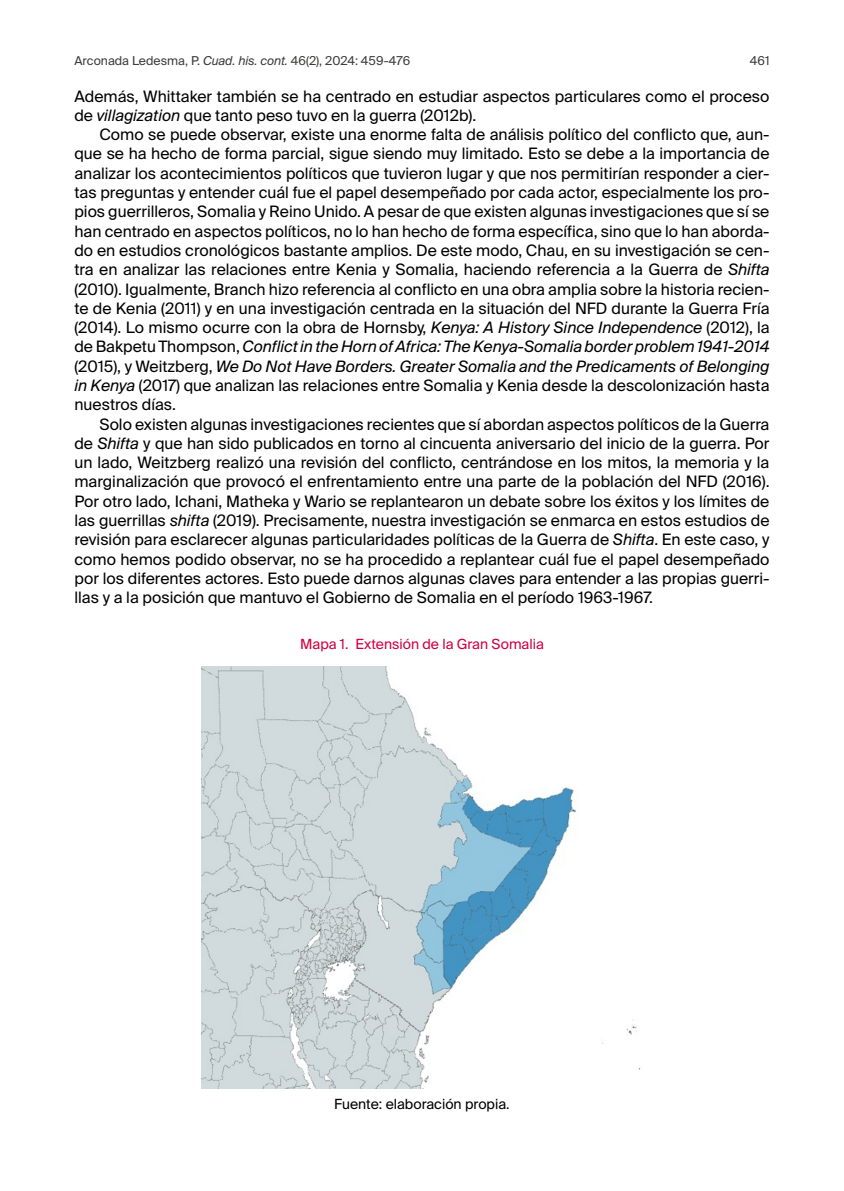
<style>
.page{position:relative;width:844px;height:1191px;background:#fff}
.page>*{position:absolute;margin:0;border:0;box-sizing:border-box;transform-origin:0 0}
.Texto_General{font:15.75px/19.2px "Suisse Intl";color:#000;text-align:justify}
.Tablas_Titulo{font:14px "Suisse Intl";color:#cf003d}
.Pie_figuras_y_tablas{font:14px "Suisse Intl";color:#000}
.t1{font:12.25px "Suisse Intl";color:#3c3c3b}
.s1{font-style:italic}
</style>
<div class="page">
<img style="left:202px;top:667px;width:439px;height:421px">
<p class="t1" style="left:74px;top:54px;width:337px">Arconada Ledesma, P. <span class="s1">Cuad. his. cont.</span> 46(2), 2024: 459-476</p>
<p class="t1" style="left:749px;top:54px;width:21px">461</p>
<p class="Texto_General" style="left:74px;top:86px;width:696px">Además, Whittaker también se ha centrado en estudiar aspectos particulares como el proceso de <span class="s1">villagization</span> que tanto peso tuvo en la guerra (2012b).</p>
<p class="Texto_General" style="left:74px;top:125px;width:696px;text-indent:25px">Como se puede observar, existe una enorme falta de análisis político del conflicto que, aun&shy;que se ha hecho de forma parcial, sigue siendo muy limitado. Esto se debe a la importancia de analizar los acontecimientos políticos que tuvieron lugar y que nos permitirían responder a cier&shy;tas preguntas y entender cuál fue el papel desempeñado por cada actor, especialmente los pro&shy;pios guerrilleros, Somalia y Reino Unido. A pesar de que existen algunas investigaciones que sí se han centrado en aspectos políticos, no lo han hecho de forma específica, sino que lo han aborda&shy;do en estudios cronológicos bastante amplios. De este modo, Chau, en su investigación se cen&shy;tra en analizar las relaciones entre Kenia y Somalia, haciendo referencia a la Guerra de <span class="s1">Shifta </span>(2010). Igualmente, Branch hizo referencia al conflicto en una obra amplia sobre la historia recien&shy;te de Kenia (2011) y en una investigación centrada en la situación del NFD durante la Guerra Fría (2014). Lo mismo ocurre con la obra de Hornsby, <span class="s1">Kenya: A History Since Independence</span> (2012), la de Bakpetu Thompson, <span class="s1">Conflict in the Horn of Africa: The Kenya-Somalia border problem 1941-2014 </span>(2015), y Weitzberg, <span class="s1">We Do Not Have Borders. Greater Somalia and the Predicaments of Belonging in Kenya</span> (2017) que analizan las relaciones entre Somalia y Kenia desde la descolonización hasta nuestros días.</p>
<p class="Texto_General" style="left:74px;top:414px;width:696px;text-indent:25px">Solo existen algunas investigaciones recientes que sí abordan aspectos políticos de la Guerra de <span class="s1">Shifta</span> y que han sido publicados en torno al cincuenta aniversario del inicio de la guerra. Por un lado, Weitzberg realizó una revisión del conflicto, centrándose en los mitos, la memoria y la marginalización que provocó el enfrentamiento entre una parte de la población del NFD (2016).<br>Por otro lado, Ichani, Matheka y Wario se replantearon un debate sobre los éxitos y los límites de las guerrillas <span class="s1">shifta</span> (2019). Precisamente, nuestra investigación se enmarca en estos estudios de revisión para esclarecer algunas particularidades políticas de la Guerra de <span class="s1">Shifta</span>. En este caso, y como hemos podido observar, no se ha procedido a replantear cuál fue el papel desempeñado por los diferentes actores. Esto puede darnos algunas claves para entender a las propias guerri&shy;llas y a la posición que mantuvo el Gobierno de Somalia en el período 1963-1967.</p>
<p class="Tablas_Titulo" style="left:300px;top:636px;width:245px">Mapa 1. Extensión de la Gran Somalia</p>
<p class="Pie_figuras_y_tablas" style="left:334px;top:1096px;width:177px">Fuente: elaboración propia.</p>
</div>
